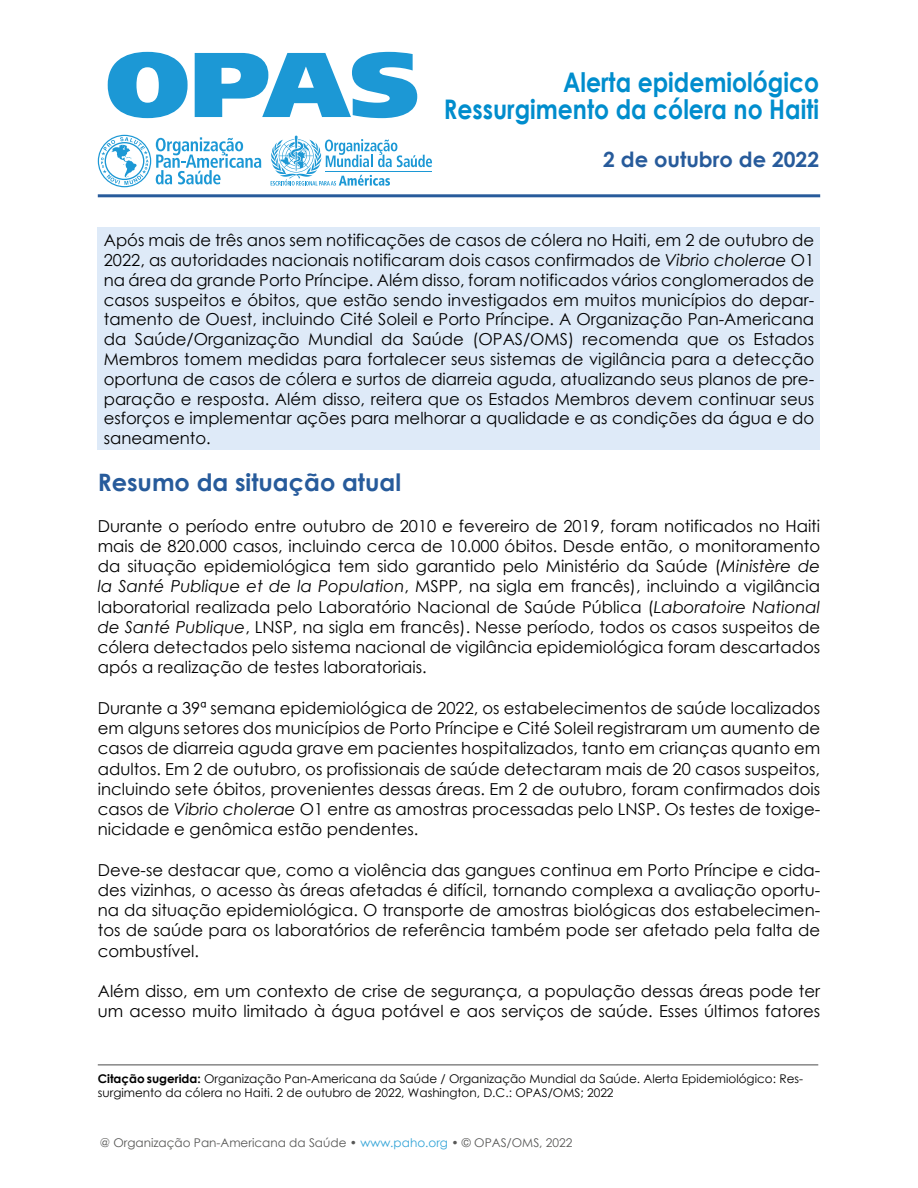
<style>
.page{position:relative;width:918px;height:1188px;background:#fff}
.page>*{position:absolute;margin:0;border:0;box-sizing:border-box;transform-origin:0 0}
.t1{font:700 27px/27px "Century Gothic";color:#008dcd;text-align:right;scale:.87 1}
.t2{font:700 24px "Century Gothic";color:#275b9b}
.t3{font:700 21px "Century Gothic";color:#275b9b}
.t4{font:16.5px/20.2px "Century Gothic";color:#000;text-align:justify}
.t5{font:12px/14.4px "Century Gothic";color:#000}
.t6{font:12px "Century Gothic";color:#575756}
.s1{font-style:italic}
.s2{font-weight:700}
.s3{color:#33a4d7}
</style>
<div class="page">
<svg style="left:108px;top:52px;width:80px;height:66px"></svg>
<svg style="left:195px;top:52px;width:222px;height:66px"></svg>
<svg style="left:270px;top:136px;width:162px;height:50px"></svg>
<svg style="left:98px;top:135px;width:163px;height:52px"></svg>
<hr style="left:98px;top:194px;width:722px;height:3px;background:#275b9b">
<hr style="left:98px;top:1064px;width:720px;height:2px;background:#878787">
<div style="left:98px;top:228px;width:722px;height:222px;background:#deeaf8"></div>
<h1 class="t1" style="left:444px;top:67px;width:433px">Alerta epidemiológico<br>Ressurgimento da cólera no Haiti</h1>
<p class="t3" style="left:603px;top:143px;width:217px">2 de outubro de 2022</p>
<p class="t4" style="left:104px;top:230px;width:712px;line-height:19.8px">Após mais de três anos sem notificações de casos de cólera no Haiti, em 2 de outubro de 2022, as autoridades nacionais notificaram dois casos confirmados de <span class="s1">Vibrio cholerae</span> O1 na área da grande Porto Príncipe. Além disso, foram notificados vários conglomerados de casos suspeitos e óbitos, que estão sendo investigados em muitos municípios do depar&shy;tamento de Ouest, incluindo Cité Soleil e Porto Príncipe. A Organização Pan-Americana da Saúde/Organização Mundial da Saúde (OPAS/OMS) recomenda que os Estados Membros tomem medidas para fortalecer seus sistemas de vigilância para a detecção oportuna de casos de cólera e surtos de diarreia aguda, atualizando seus planos de pre&shy;paração e resposta. Além disso, reitera que os Estados Membros devem continuar seus esforços e implementar ações para melhorar a qualidade e as condições da água e do saneamento.</p>
<h2 class="t2" style="left:98px;top:464px;width:305px">Resumo da situação atual</h2>
<p class="t4" style="left:98px;top:515px;width:724px">Durante o período entre outubro de 2010 e fevereiro de 2019, foram notificados no Haiti mais de 820.000 casos, incluindo cerca de 10.000 óbitos. Desde então, o monitoramento da situação epidemiológica tem sido garantido pelo Ministério da Saúde (<span class="s1">Ministère de la Santé Publique et de la Population</span>, MSPP, na sigla em francês), incluindo a vigilância laboratorial realizada pelo Laboratório Nacional de Saúde Pública (<span class="s1">Laboratoire National de Santé Publique</span>, LNSP, na sigla em francês). Nesse período, todos os casos suspeitos de cólera detectados pelo sistema nacional de vigilância epidemiológica foram descartados após a realização de testes laboratoriais.</p>
<p class="t4" style="left:98px;top:697px;width:724px">Durante a 39ª semana epidemiológica de 2022, os estabelecimentos de saúde localizados em alguns setores dos municípios de Porto Príncipe e Cité Soleil registraram um aumento de casos de diarreia aguda grave em pacientes hospitalizados, tanto em crianças quanto em adultos. Em 2 de outubro, os profissionais de saúde detectaram mais de 20 casos suspeitos, incluindo sete óbitos, provenientes dessas áreas. Em 2 de outubro, foram confirmados dois casos de <span class="s1">Vibrio cholerae</span> O1 entre as amostras processadas pelo LNSP. Os testes de toxige&shy;nicidade e genômica estão pendentes.</p>
<p class="t4" style="left:98px;top:859px;width:724px">Deve-se destacar que, como a violência das gangues continua em Porto Príncipe e cida&shy;des vizinhas, o acesso às áreas afetadas é difícil, tornando complexa a avaliação oportu&shy;na da situação epidemiológica. O transporte de amostras biológicas dos estabelecimen&shy;tos de saúde para os laboratórios de referência também pode ser afetado pela falta de combustível.</p>
<p class="t4" style="left:98px;top:981px;width:724px">Além disso, em um contexto de crise de segurança, a população dessas áreas pode ter um acesso muito limitado à água potável e aos serviços de saúde. Esses últimos fatores</p>
<p class="t5" style="left:98px;top:1071px;width:707px"><span class="s2">Citação sugerida:</span> Organização Pan-Americana da Saúde / Organização Mundial da Saúde. Alerta Epidemiológico: Res&shy;surgimento da cólera no Haiti. 2 de outubro de 2022, Washington, D.C.: OPAS/OMS; 2022</p>
<p class="t6" style="left:100px;top:1134px;width:474px">@ Organização Pan-Americana da Saúde • <span class="s3">www.paho.org</span> • © OPAS/OMS, 2022</p>
</div>
